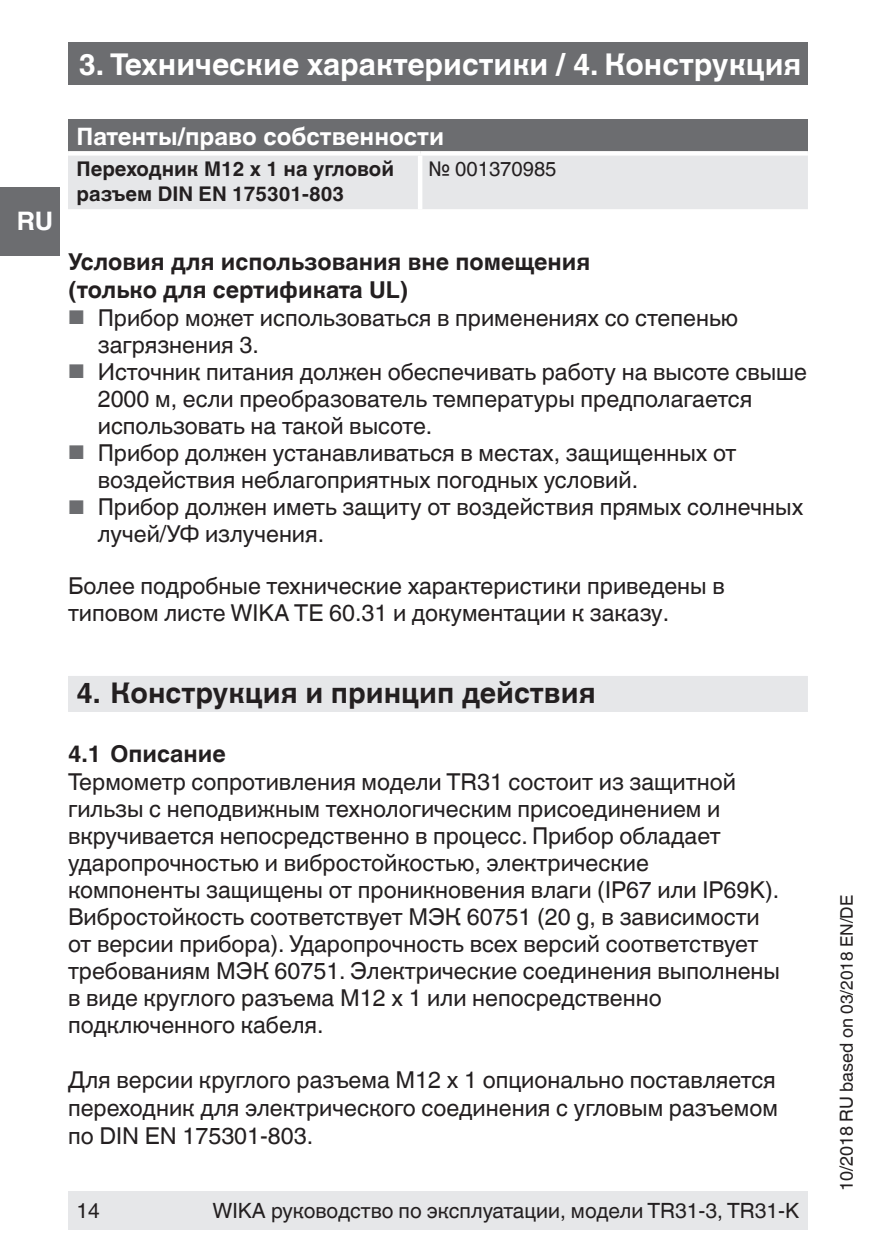
<style>
.page{position:relative;width:893px;height:1259px;background:#fff}
.page>*{position:absolute;margin:0;border:0;box-sizing:border-box;transform-origin:0 0}
.t1{font:700 30px "Helvetica World";color:#fff}
.t2{font:700 28.5px "Helvetica World";color:#231f20}
.t3{font:700 25.5px "Helvetica World";color:#fff}
.t4{font:700 24px "Helvetica World";color:#fff}
.t5{font:23.4px/27px "Helvetica World";color:#231f20}
.t6{font:700 23.4px/27.9px "Helvetica World";color:#231f20}
.t7{font:21px "Helvetica World";color:#231f20}
.t8{font:700 20.4px/24.3px "Helvetica World";color:#231f20}
.t9{font:20.4px "Helvetica World";color:#231f20}
.t10{font:18px "Helvetica World";color:#231f20}
.s1{font-size:19.8px;color:#6c6d70}
.s2{font-size:17.4px}
</style>
<div class="page">
<div style="left:68px;top:1191px;width:740px;height:38px;background:#e6e7e9"></div>
<div style="left:68px;top:43px;width:740px;height:42px;background:#6c6d70"></div>
<div style="left:0;top:187px;width:60px;height:68px;background:#6c6d70"></div>
<div style="left:68px;top:676px;width:740px;height:36px;background:#e6e7e9"></div>
<div style="left:68px;top:119px;width:740px;height:34px;background:#6c6d70"></div>
<div style="left:68px;top:156px;width:740px;height:53px;background:#e6e7e9"></div>
<div style="left:68px;top:151px;width:352px;height:5px;background:#fff"></div>
<div style="left:420px;top:151px;width:388px;height:5px;background:#fff"></div>
<hr style="left:418px;top:156px;width:4px;height:53px;background:#fff">
<p class="t1" style="left:79px;top:47px;width:724px">3. Технические характеристики / 4. Конструкция</p>
<p class="t3" style="left:17px;top:207px;width:38px">RU</p>
<p class="t4" style="left:77px;top:122px;width:369px">Патенты/право собственности</p>
<p class="t8" style="left:77px;top:157px;width:319px">Переходник M12 x 1 на угловой разъем DIN EN 175301-803</p>
<p class="t9" style="left:429px;top:157px;width:129px">№ 001370985</p>
<p class="t6" style="left:68px;top:248px;width:524px">Условия для использования вне помещения (только для сертификата UL)</p>
<p class="t5" style="left:98px;top:304px;width:642px;text-indent:-30px"><span class="s1">■</span> Прибор может использоваться в применениях со степенью загрязнения 3.</p>
<p class="t5" style="left:98px;top:358px;width:711px;text-indent:-30px"><span class="s1">■</span> Источник питания должен обеспечивать работу на высоте свыше<br>2000 м, если преобразователь температуры предполагается использовать на такой высоте.</p>
<p class="t5" style="left:98px;top:439px;width:640px;text-indent:-30px"><span class="s1">■</span> Прибор должен устанавливаться в местах, защищенных от воздействия неблагоприятных погодных условий.</p>
<p class="t5" style="left:98px;top:493px;width:707px;text-indent:-30px"><span class="s1">■</span> Прибор должен иметь защиту от воздействия прямых солнечных лучей/УФ излучения.</p>
<p class="t5" style="left:68px;top:572px;width:658px">Более подробные технические характеристики приведены в типовом листе WIKA TE 60.31 и документации к заказу.</p>
<p class="t2" style="left:77px;top:677px;width:521px">4. Конструкция и принцип действия</p>
<p class="t6" style="left:68px;top:739px;width:159px">4.1 Описание</p>
<p class="t5" style="left:68px;top:768px;width:713px">Термометр сопротивления модели TR31 состоит из защитной гильзы с неподвижным технологическим присоединением и вкручивается непосредственно в процесс. Прибор обладает ударопрочностью и вибростойкостью, электрические компоненты защищены от проникновения влаги (IP67 или IP69K).<br>Вибростойкость соответствует МЭК 60751 (20 g, в зависимости от версии прибора). Ударопрочность всех версий соответствует требованиям МЭК 60751. Электрические соединения выполнены в виде круглого разъема М12 х 1 или непосредственно подключенного кабеля.</p>
<p class="t5" style="left:68px;top:1066px;width:711px;line-height:27.9px;text-align:justify">Для версии круглого разъема M12 x 1 опционально поставляется переходник для электрического соединения с угловым разъемом по DIN EN 175301-803.</p>
<p class="t7" style="left:77px;top:1198px;width:25px">14</p>
<p class="t7" style="left:212px;top:1198px;width:589px">WIKA руководство по эксплуатации, модели TR31-3, TR31-K</p>
<p class="t10" style="left:836px;top:1191px;width:298px;rotate:-90deg">10/2018 RU based on <span class="s2">03/2018 EN/DE</span></p>
</div>
